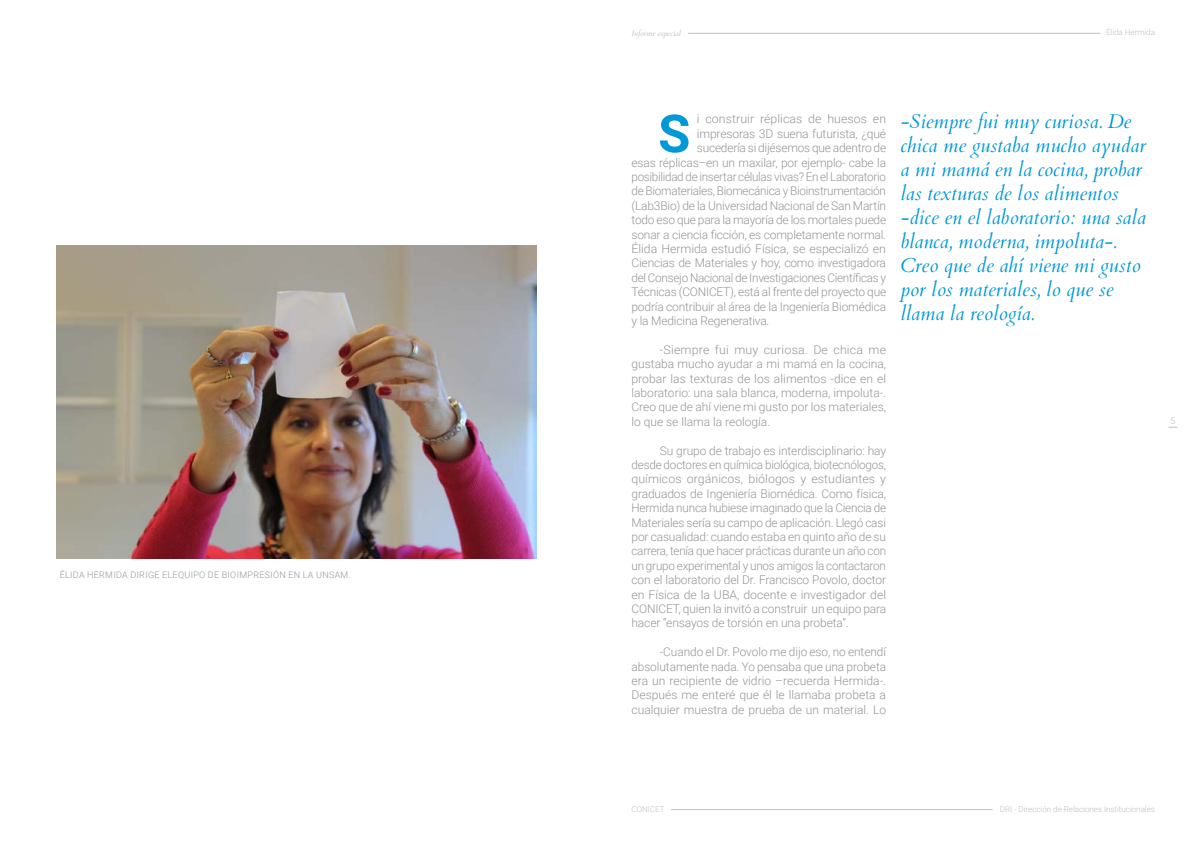
<style>
.page{position:relative;width:1191px;height:842px;background:#fff}
.page>*{position:absolute;margin:0;border:0;box-sizing:border-box;transform-origin:0 0}
.t1{font:700 52.5px "Roboto";color:#0099d8}
.t2{font:italic 20px/24px "Cardo";color:#0099d8}
.t3{font:300 12px/14.4px "Roboto";letter-spacing:-.015em;color:#939598;text-align:justify}
.t4{font:300 12px "Roboto";letter-spacing:.005em;color:#939598}
.t5{font:300 9px "Roboto";letter-spacing:.035em;color:#939598}
.t6{font:300 9px "Roboto Mono";color:#bcbec0}
.t7{font:300 8px "Roboto";color:#bcbec0}
.t8{font:italic 8px "Cardo";color:#bcbec0}
</style>
<div class="page">
<hr style="left:688px;top:33px;width:412px;height:1px;background:#bcbec0">
<hr style="left:671px;top:809px;width:321px;height:1px;background:#bcbec0">
<img style="left:57px;top:246px;width:480px;height:313px">
<p class="t5" style="left:60px;top:568px;width:35px">élida herm</p>
<p class="t5" style="left:113px;top:568px;width:133px">ida dirige elequipo de bioimpre</p>
<p class="t5" style="left:265px;top:568px;width:87px">sión en la unsam.</p>
<p class="t8" style="left:631px;top:29px;width:51px">Informe especial</p>
<p class="t7" style="left:1106px;top:26px;width:50px">Élida Hermida</p>
<h1 class="t1" style="left:658px;top:97px;width:34px">S</h1>
<p class="t4" style="left:697px;top:111px;width:191px">i construir réplicas de huesos en</p>
<p class="t3" style="left:697px;top:126px;width:191px">impresoras 3D suena futurista, ¿qué</p>
<p class="t3" style="left:697px;top:140px;width:191px">sucedería si dijésemos que adentro de</p>
<p class="t3" style="left:631px;top:155px;width:256px">esas réplicas–en un maxilar, por ejemplo- cabe la</p>
<p class="t3" style="left:631px;top:169px;width:256px">posibilidad de insertar células vivas? En el Laboratorio</p>
<p class="t3" style="left:631px;top:183px;width:256px">de Biomateriales, Biomecánica y Bioinstrumentación</p>
<p class="t3" style="left:631px;top:198px;width:256px">(Lab3Bio) de la Universidad Nacional de San Martín</p>
<p class="t3" style="left:631px;top:212px;width:256px">todo eso que para la mayoría de los mortales puede</p>
<p class="t3" style="left:631px;top:227px;width:256px">sonar a ciencia ficción, es completamente normal.</p>
<p class="t3" style="left:631px;top:241px;width:256px">Élida Hermida estudió Física, se especializó en</p>
<p class="t3" style="left:631px;top:255px;width:256px">Ciencias de Materiales y hoy, como investigadora</p>
<p class="t3" style="left:631px;top:270px;width:256px">del Consejo Nacional de Investigaciones Científicas y</p>
<p class="t3" style="left:631px;top:284px;width:256px">Técnicas (CONIC ET), está al frente del proyecto que</p>
<p class="t3" style="left:631px;top:299px;width:256px">podría contribuir al área de la I ngeniería Biomédica</p>
<p class="t3" style="left:631px;top:313px;width:139px">y la Medicina Regenerativa.</p>
<p class="t3" style="left:631px;top:342px;width:256px;text-indent:28px">-Siempre fui muy curiosa. De chica me gustaba mucho ayudar a mi mamá en la cocina, probar las texturas de los alimentos -dice en el laboratorio: una sala blanca, moderna, impoluta-.<br>Creo que de ahí viene mi gusto por los materiales, lo que se llama la reología.</p>
<p class="t3" style="left:631px;top:443px;width:256px;text-indent:28px">Su grupo de trabajo es interdisciplinario: hay desde doctores en química biológica, biotecnólogos, químicos orgánicos, biólogos y estudiantes y graduados de I ngeniería Biomédica. Como física, Hermida nunca hubiese imaginado que la Ciencia de Materiales sería su campo de aplicación. Llegó casi por casualidad: cuando estaba en quinto año de su carrera, tenía que hacer prácticas durante un año con un grupo experimental y unos amigos la contactaron con el laboratorio del Dr. Francisco Povolo, doctor en Física de la UBA, docente e investigador del CONICET, quien la invitó a construir un equipo para hacer “ensayos de torsión en una probeta”.</p>
<p class="t3" style="left:631px;top:644px;width:256px;text-indent:28px">-Cuando el Dr. Povolo me dijo eso, no entendí absolutamente nada. Yo pensaba que una probeta era un recipiente de vidrio –recuerda Hermida-.<br>Después me enteré que él le llamaba probeta a cualquier muestra de prueba de un material. Lo</p>
<p class="t2" style="left:900px;top:109px;width:247px">-Siempre fui muy curiosa. De chica me gustaba mucho ayudar a mi mamá en la cocina, probar las texturas de los alimentos -dice en el laboratorio: una sala blanca, moderna, impoluta-.<br>Creo que de ahí viene mi gusto por los materiales, lo que se llama la reología.</p>
<p class="t6" style="left:1170px;top:414px;width:7px">5</p>
<p class="t7" style="left:631px;top:803px;width:35px">CONICET</p>
<p class="t7" style="left:1000px;top:803px;width:156px">DRI - Dirección de Relaciones Institucionales</p>
</div>
